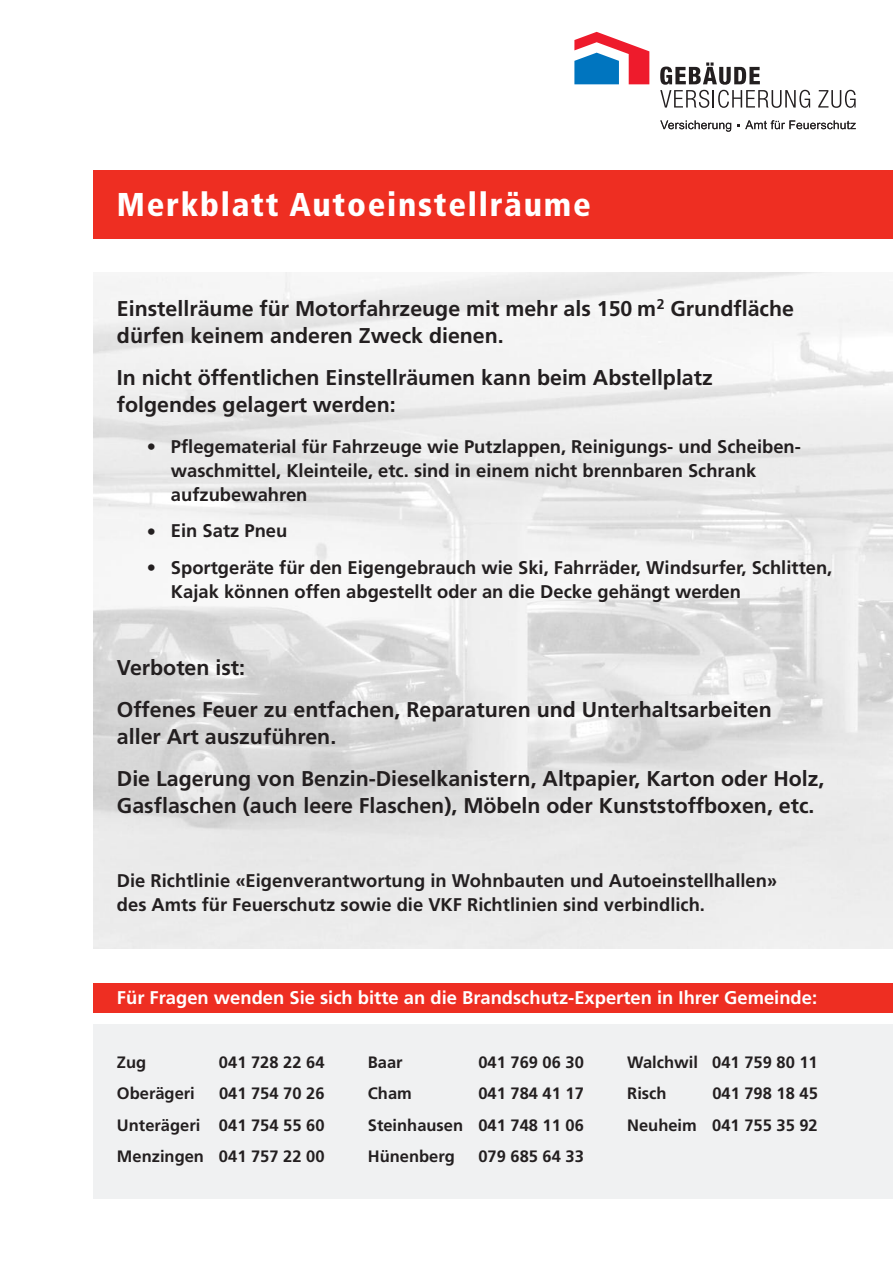
<style>
.page{position:relative;width:893px;height:1263px;background:#fff}
.page>*{position:absolute;margin:0;border:0;box-sizing:border-box;transform-origin:0 0}
.t1{font:900 condensed 33px "Frutiger";letter-spacing:.05em;color:#fff}
.t2{font:700 21.3px/27px "Frutiger";color:#231f20}
.t3{font:700 18.3px/24px "Frutiger";color:#231f20}
.t4{font:700 18.3px "Frutiger";color:#fff}
.t5{font:700 16.5px "Frutiger";color:#231f20}
</style>
<div class="page">
<div style="left:94px;top:1025px;width:799px;height:174px;background:#f0f1f2"></div>
<div style="left:94px;top:983px;width:799px;height:30px;background:#ee2e22"></div>
<div style="left:94px;top:170px;width:799px;height:68px;background:#ee2e22"></div>
<svg style="left:574px;top:32px;width:75px;height:52px"></svg>
<svg style="left:660px;top:62px;width:150px;height:46px"></svg>
<svg style="left:818px;top:90px;width:38px;height:18px"></svg>
<svg style="left:660px;top:120px;width:71px;height:12px"></svg>
<svg style="left:737px;top:120px;width:119px;height:9px"></svg>
<h1 class="t1" style="left:117px;top:191px;width:475px">Merkblatt Autoeinstellräume</h1>
<p class="t2" style="left:117px;top:296px;width:679px">Einstellräume für Motorfahrzeuge mit mehr als 150 m<sup>2</sup> Grundfläche dürfen keinem anderen Zweck dienen.</p>
<p class="t2" style="left:117px;top:365px;width:597px">In nicht öffentlichen Einstellräumen kann beim Abstellplatz folgendes gelagert werden:</p>
<p class="t3" style="left:171px;top:436px;width:632px;text-indent:-24px">• Pflegematerial für Fahrzeuge wie Putzlappen, Reinigungs- und Scheiben&shy;waschmittel, Kleinteile, etc. sind in einem nicht brennbaren Schrank aufzubewahren</p>
<p class="t3" style="left:147px;top:520px;width:142px">• Ein Satz Pneu</p>
<p class="t3" style="left:171px;top:557px;width:663px;text-indent:-24px">• Sportgeräte für den Eigengebrauch wie Ski, Fahrräder, Windsurfer, Schlitten,<br>Kajak können offen abgestellt oder an die Decke gehängt werden</p>
<p class="t2" style="left:117px;top:648px;width:656px;line-height:41.8px">Verboten ist:<br>Offenes Feuer zu entfachen, Reparaturen und Unterhaltsarbeiten</p>
<p class="t2" style="left:117px;top:717px;width:709px;line-height:41.8px">aller Art auszuführen.<br>Die Lagerung von Benzin-Dieselkanistern, Altpapier, Karton oder Holz,</p>
<p class="t2" style="left:117px;top:794px;width:699px">Gasflaschen (auch leere Flaschen), Möbeln oder Kunststoffboxen, etc.</p>
<p class="t3" style="left:117px;top:869px;width:662px">Die Richtlinie «Eigenverantwortung in Wohnbauten und Autoeinstellhallen» des Amts für Feuerschutz sowie die VKF Richtlinien sind verbindlich.</p>
<p class="t4" style="left:117px;top:990px;width:702px">Für Fragen wenden Sie sich bitte an die Brandschutz-Experten in Ihrer Gemeinde:</p>
<p class="t5" style="left:117px;top:1055px;width:31px">Zug</p>
<p class="t5" style="left:219px;top:1055px;width:107px">041 728 22 64</p>
<p class="t5" style="left:368px;top:1055px;width:36px">Baar</p>
<p class="t5" style="left:478px;top:1055px;width:107px">041 769 06 30</p>
<p class="t5" style="left:627px;top:1055px;width:192px">Walchwil 041 759 80 11</p>
<p class="t5" style="left:117px;top:1087px;width:79px">Oberägeri</p>
<p class="t5" style="left:219px;top:1087px;width:107px">041 754 70 26</p>
<p class="t5" style="left:368px;top:1087px;width:46px">Cham</p>
<p class="t5" style="left:478px;top:1087px;width:107px">041 784 41 17</p>
<p class="t5" style="left:627px;top:1087px;width:41px">Risch</p>
<p class="t5" style="left:712px;top:1087px;width:107px">041 798 18 45</p>
<p class="t5" style="left:117px;top:1118px;width:209px">Unterägeri 041 754 55 60</p>
<p class="t5" style="left:368px;top:1118px;width:218px">Steinhausen 041 748 11 06</p>
<p class="t5" style="left:627px;top:1118px;width:192px">Neuheim 041 755 35 92</p>
<p class="t5" style="left:117px;top:1150px;width:209px">Menzingen 041 757 22 00</p>
<p class="t5" style="left:368px;top:1150px;width:89px">Hünenberg</p>
<p class="t5" style="left:478px;top:1150px;width:107px">079 685 64 33</p>
</div>
